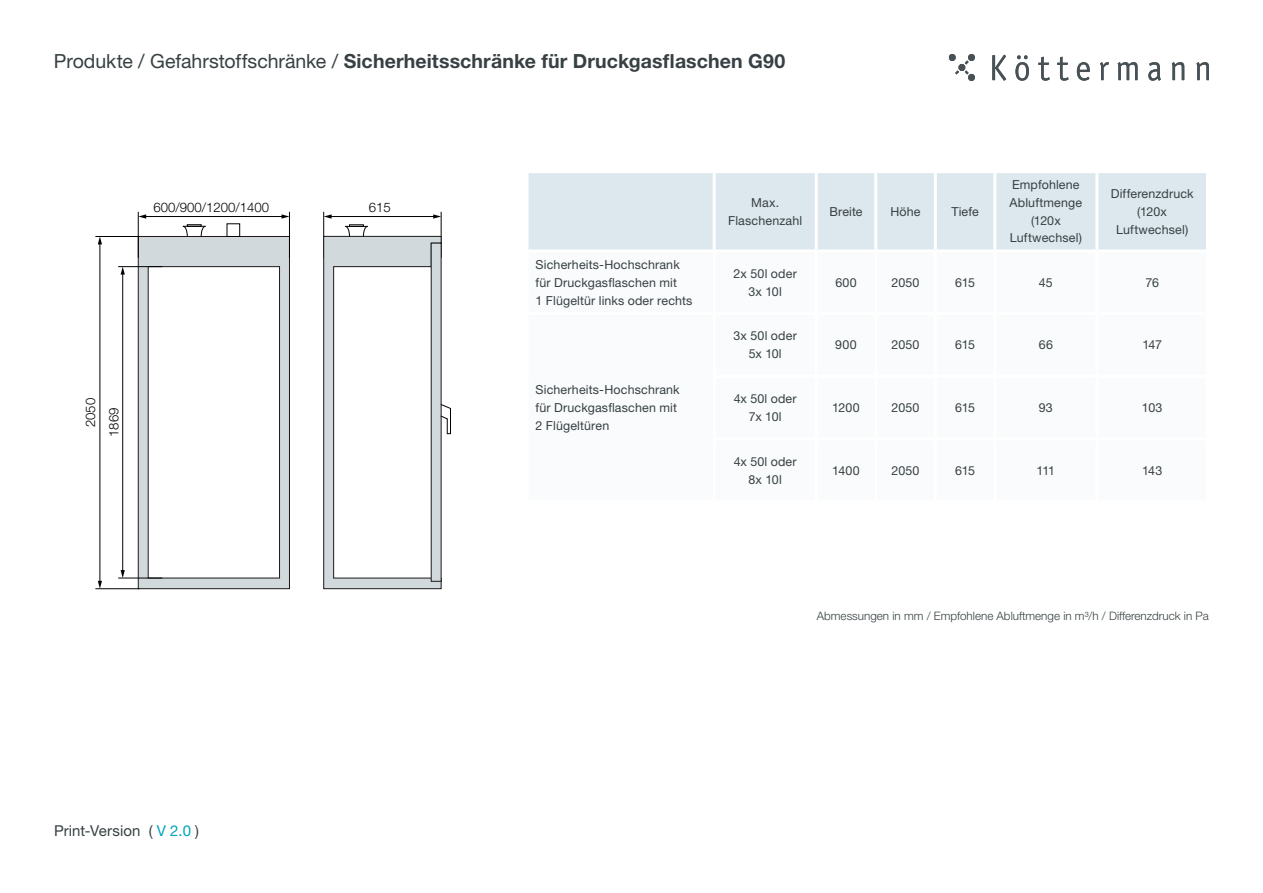
<style>
.page{position:relative;width:1263px;height:893px;background:#fff}
.page>*{position:absolute;margin:0;border:0;box-sizing:border-box;transform-origin:0 0}
.t1{font:700 19.5px "Helvetica Neue LT Std";letter-spacing:.01em;color:#374043}
.t2{font:15px "Helvetica Neue LT Std";letter-spacing:.005em;color:#374043}
.t3{font:300 13.2px/23.2px "Helvetica Neue LT Std";color:#020203}
.t4{font:12.45px/17.9px "Helvetica Neue LT Std";letter-spacing:.015em;color:#374043;text-align:center}
.t5{font:300 11.7px "Helvetica Neue LT Std";color:#374043}
.s1{font-weight:400}
.s2{color:#00a3bc}
</style>
<div class="page">
<svg style="left:992px;top:55px;width:14px;height:26px"></svg>
<svg style="left:1015px;top:55px;width:14px;height:26px"></svg>
<svg style="left:1038px;top:57px;width:12px;height:24px"></svg>
<svg style="left:1057px;top:57px;width:11px;height:24px"></svg>
<svg style="left:1077px;top:62px;width:13px;height:19px"></svg>
<svg style="left:1100px;top:62px;width:9px;height:18px"></svg>
<svg style="left:1118px;top:62px;width:19px;height:18px"></svg>
<svg style="left:1148px;top:62px;width:13px;height:19px"></svg>
<svg style="left:1172px;top:62px;width:12px;height:18px"></svg>
<svg style="left:1196px;top:62px;width:13px;height:18px"></svg>
<svg style="left:949px;top:54px;width:26px;height:27px"></svg>
<hr style="left:441px;top:212px;width:1px;height:46px;background:#020203">
<hr style="left:323px;top:212px;width:1px;height:46px;background:#020203">
<hr style="left:330px;top:216px;width:105px;height:1px;background:#020203">
<svg style="left:433px;top:214px;width:8px;height:5px"></svg>
<svg style="left:324px;top:214px;width:8px;height:5px"></svg>
<svg style="left:323px;top:226px;width:128px;height:363px"></svg>
<div style="left:349px;top:224px;width:15px;height:3px;border:1px solid #020203"></div>
<svg style="left:138px;top:236px;width:152px;height:353px"></svg>
<svg style="left:182px;top:226px;width:24px;height:11px"></svg>
<div style="left:187px;top:224px;width:15px;height:3px;border:1px solid #020203"></div>
<div style="left:227px;top:223px;width:13px;height:14px;border:1px solid #020203"></div>
<hr style="left:96px;top:236px;width:43px;height:1px;background:#020203">
<hr style="left:96px;top:588px;width:43px;height:1px;background:#020203">
<hr style="left:100px;top:243px;width:1px;height:339px;background:#020203">
<svg style="left:98px;top:237px;width:4px;height:7px"></svg>
<svg style="left:98px;top:581px;width:4px;height:8px"></svg>
<hr style="left:118px;top:266px;width:44px;height:1px;background:#020203">
<hr style="left:118px;top:578px;width:44px;height:1px;background:#020203">
<hr style="left:122px;top:273px;width:1px;height:299px;background:#020203">
<svg style="left:121px;top:267px;width:4px;height:8px"></svg>
<svg style="left:121px;top:570px;width:4px;height:8px"></svg>
<hr style="left:289px;top:212px;width:1px;height:46px;background:#020203">
<hr style="left:138px;top:212px;width:1px;height:46px;background:#020203">
<hr style="left:145px;top:216px;width:138px;height:1px;background:#020203">
<svg style="left:282px;top:214px;width:7px;height:5px"></svg>
<svg style="left:138px;top:214px;width:8px;height:5px"></svg>
<div style="left:529px;top:173px;width:677px;height:76px;background:#dde8ee"></div>
<hr style="left:713px;top:173px;width:3px;height:76px;background:#fff">
<hr style="left:815px;top:173px;width:3px;height:76px;background:#fff">
<hr style="left:874px;top:173px;width:3px;height:76px;background:#fff">
<hr style="left:934px;top:173px;width:3px;height:76px;background:#fff">
<hr style="left:993px;top:173px;width:3px;height:76px;background:#fff">
<hr style="left:1095px;top:173px;width:3px;height:76px;background:#fff">
<h1 class="t1" style="left:54px;top:49px;width:733px"><span class="s1">Produkte / Gefahrstoffschränke /</span> Sicherheitsschränke für Druckgasflaschen G90</h1>
<p class="t3" style="left:154px;top:196px;width:117px">600/900/1200/1400</p>
<p class="t4" style="left:728px;top:193px;width:76px">Max.<br>Flaschenzahl</p>
<p class="t4" style="left:829px;top:202px;width:35px">Breite</p>
<p class="t4" style="left:890px;top:202px;width:32px">Höhe</p>
<p class="t4" style="left:951px;top:202px;width:29px">Tiefe</p>
<p class="t3" style="left:369px;top:196px;width:23px">615</p>
<p class="t4" style="left:1009px;top:175px;width:74px">Empfohlene<br>Abluftmenge (120x<br>Luftwechsel)</p>
<p class="t4" style="left:1111px;top:184px;width:85px">Differenzdruck (120x<br>Luftwechsel)</p>
<p class="t3" style="left:79px;top:437px;width:41px;text-indent:10px;rotate:-90deg">2050<br>1869</p>
<p class="t2" style="left:54px;top:822px;width:147px">Print-Version ( <span class="s2">V 2.0</span> )</p>
<p class="t4" style="left:536px;top:255px;width:158px;text-align:left">Sicherheits-Hochschrank für Druckgasflaschen mit<br>1 Flügeltür links oder rechts</p>
<p class="t4" style="left:733px;top:264px;width:65px">2x 50l oder<br>3x 10l</p>
<p class="t4" style="left:835px;top:273px;width:23px">600</p>
<p class="t4" style="left:891px;top:273px;width:29px">2050</p>
<p class="t4" style="left:955px;top:273px;width:21px">615</p>
<p class="t4" style="left:1039px;top:273px;width:16px">45</p>
<p class="t4" style="left:1145px;top:273px;width:15px">76</p>
<p class="t4" style="left:536px;top:381px;width:146px;text-align:left">Sicherheits-Hochschrank für Druckgasflaschen mit<br>2 Flügeltüren</p>
<p class="t4" style="left:734px;top:327px;width:65px">3x 50l oder<br>5x 10l</p>
<p class="t4" style="left:835px;top:336px;width:23px">900</p>
<p class="t4" style="left:891px;top:336px;width:29px">2050</p>
<p class="t4" style="left:955px;top:336px;width:21px">615</p>
<p class="t4" style="left:1039px;top:336px;width:16px">66</p>
<p class="t4" style="left:1142px;top:336px;width:21px">147</p>
<p class="t4" style="left:734px;top:390px;width:64px">4x 50l oder<br>7x 10l</p>
<p class="t4" style="left:832px;top:398px;width:29px">1200</p>
<p class="t4" style="left:891px;top:398px;width:29px">2050</p>
<p class="t4" style="left:955px;top:398px;width:21px">615</p>
<p class="t4" style="left:1039px;top:398px;width:16px">93</p>
<p class="t4" style="left:1142px;top:398px;width:22px">103</p>
<p class="t4" style="left:734px;top:452px;width:64px">4x 50l oder<br>8x 10l</p>
<p class="t4" style="left:832px;top:461px;width:29px">1400</p>
<p class="t4" style="left:891px;top:461px;width:29px">2050</p>
<p class="t4" style="left:955px;top:461px;width:21px">615</p>
<p class="t4" style="left:1036px;top:461px;width:20px">111</p>
<p class="t4" style="left:1142px;top:461px;width:22px">143</p>
<p class="t5" style="left:817px;top:609px;width:394px">Abmessungen in mm / Empfohlene Abluftmenge in m³/h / Differenzdruck in Pa</p>
</div>
